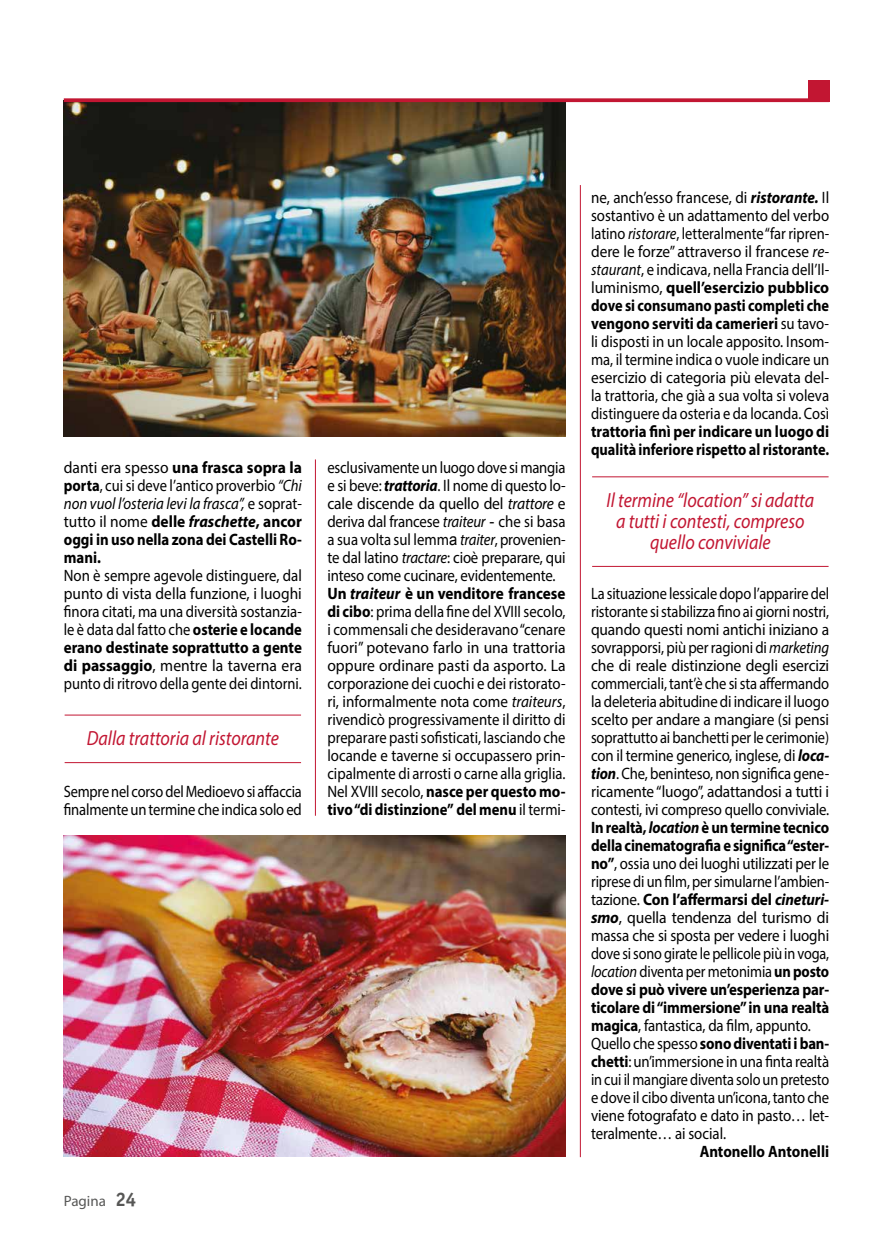
<style>
.page{position:relative;width:893px;height:1255px;background:#fff}
.page>*{position:absolute;margin:0;border:0;box-sizing:border-box;transform-origin:0 0}
.t1{font:italic 20.55px/21px "Myriad Pro";color:#c21632;text-align:center;scale:.88 1}
.t2{font:16.5px/18px "Myriad Pro";letter-spacing:-.01em;color:#000;scale:.87 1}
.t3{font:16.5px/18px "Myriad Pro";letter-spacing:-.01em;color:#000;scale:.89 1}
.t4{font:16.5px/18px "Myriad Pro";letter-spacing:-.01em;color:#000;text-align:justify;scale:.91 1}
.t5{font:16.5px/18px "Myriad Pro";letter-spacing:-.01em;color:#000;text-align:justify;scale:.9 1}
.t6{font:700 16.5px/18px "Myriad Pro";color:#000;text-align:justify;scale:.94 1}
.t7{font:700 16.5px/18px "Myriad Pro";color:#000;scale:.9 1}
.t8{font:15px "Myriad Pro";color:#575756}
.s1{font-weight:400}
.s2{font-weight:400;font-style:italic}
.s3{font-style:italic}
.s4{font-weight:700}
.s5{font-weight:700;font-style:italic}
.s6{font-family:"Arial Unicode MS"}
.s7{font-family:"Officina Sans ITC Std";font-weight:700;font-size:19.5px}
</style>
<div class="page">
<hr style="left:580px;top:185px;width:1px;height:972px;background:#c21632">
<hr style="left:315px;top:459px;width:1px;height:356px;background:#c21632">
<div style="left:808px;top:81px;width:21px;height:21px;background:#c21632"></div>
<hr style="left:592px;top:476px;width:236px;height:1px;background:#c21632">
<hr style="left:592px;top:566px;width:236px;height:1px;background:#c21632">
<hr style="left:65px;top:714px;width:236px;height:1px;background:#c21632">
<hr style="left:65px;top:762px;width:236px;height:1px;background:#c21632">
<img style="left:64px;top:102px;width:502px;height:334px">
<img style="left:64px;top:835px;width:502px;height:321px">
<svg style="left:64px;top:98px;width:744px;height:4px;fill:#c21632"></svg>
<p class="t6" style="left:64px;top:457px;width:255px"><span class="s1">danti era spesso</span> una frasca sopra la porta<span class="s1">, cui si deve l’antico proverbio</span> <span class="s2">“Chi non vuol l’osteria levi la frasca”,</span> <span class="s1">e soprat&shy;tutto il nome</span> delle <span class="s3">fraschette</span>, ancor oggi in uso nella zona dei Castelli Ro&shy;mani.</p>
<p class="t5" style="left:64px;top:566px;width:266px">Non è sempre agevole distinguere, dal punto di vista della funzione, i luoghi finora citati, ma una diversità sostanzia&shy;le è data dal fatto che <span class="s4">osterie e locande erano destinate soprattutto a gente di passaggio</span>, mentre la taverna era punto di ritrovo della gente dei dintorni.</p>
<p class="t1" style="left:87px;top:727px;width:220px">Dalla trattoria al ristorante</p>
<p class="t2" style="left:64px;top:782px;width:275px">Sempre nel corso del Medioevo si affaccia finalmente un termine che indica solo ed</p>
<p class="t3" style="left:327px;top:458px;width:269px">esclusivamente un luogo dove si mangia e si beve: <span class="s5">trattoria</span>. Il nome di questo lo&shy;cale discende da quello del <span class="s3">trattore</span> e deriva dal francese <span class="s3">traiteur</span> <span class="s6">-</span> che si basa a sua volta sul lemm<span class="s6">a</span> <span class="s3">traiter</span>, provenien&shy;te dal latino <span class="s3">tractare</span>: cioè preparare, qui inteso come cucinare, evidentemente.<br><span class="s4">Un</span> <span class="s5">traiteur</span> <span class="s4">è un venditore francese di cibo</span>: prima della fine del XVIII secolo, i commensali che desideravano “cenare fuori” potevano farlo in una trattoria oppure ordinare pasti da asporto. La corporazione dei cuochi e dei ristorato&shy;ri, informalmente nota come <span class="s3">traiteurs</span>, rivendicò progressivamente il diritto di preparare pasti sofisticati, lasciando che locande e taverne si occupassero prin&shy;cipalmente di arrosti o carne alla griglia.<br>Nel XVIII secolo, <span class="s4">nasce per questo mo&shy;tivo “di distinzione” del menu</span> il termi-</p>
<p class="t8" style="left:64px;top:1191px;width:74px">Pagina <span class="s7">24</span></p>
<p class="t4" style="left:591px;top:188px;width:263px">ne, anch’esso francese, di <span class="s5">ristorante.</span> Il sostantivo è un adattamento del verbo latino <span class="s3">ristorare</span>, letteralmente “far ripren&shy;dere le forze” attraverso il francese <span class="s3">re&shy;staurant</span>, e indicava, nella Francia dell’Il&shy;luminismo, <span class="s4">quell’esercizio pubblico dove si consumano pasti completi che vengono serviti da camerieri</span> su tavo&shy;li disposti in un locale apposito. Insom&shy;ma, il termine indica o vuole indicare un esercizio di categoria più elevata del&shy;la trattoria, che già a sua volta si voleva distinguere da osteria e da locanda. Così</p>
<p class="t7" style="left:591px;top:421px;width:266px">trattoria finì per indicare un luogo di qualità inferiore rispetto al ristorante.</p>
<p class="t1" style="left:606px;top:489px;width:237px">Il termine “location” si adatta a tutti i contesti, compreso quello conviviale</p>
<p class="t2" style="left:591px;top:584px;width:275px">La situazione lessicale dopo l’apparire del ristorante si stabilizza fino ai giorni nostri, quando questi nomi antichi iniziano a sovrapporsi, più per ragioni di <span class="s3">marketing </span>che di reale distinzione degli esercizi commerciali, tant’è che si sta affermando la deleteria abitudine di indicare il luogo scelto per andare a mangiare (si pensi soprattutto ai banchetti per le cerimonie) con il termine generico, inglese, di <span class="s5">loca&shy;tion</span>. Che, beninteso, non significa gene&shy;ricamente “luogo”, adattandosi a tutti i contesti, ivi compreso quello conviviale.<br><span class="s4">In realtà,</span> <span class="s5">location</span> <span class="s4">è un termine tecnico della cinematografia e significa “ester&shy;no”</span>, ossia uno dei luoghi utilizzati per le riprese di un film, per simularne l’ambien&shy;tazione. <span class="s4">Con l’affermarsi del</span> <span class="s5">cineturi&shy;smo</span>, quella tendenza del turismo di massa che si sposta per vedere i luoghi dove si sono girate le pellicole più in voga, <span class="s3">location</span> diventa per metonimia <span class="s4">un posto dove si può vivere un’esperienza par&shy;ticolare di “immersione” in una realtà magica</span>, fantastica, da film, appunto.<br>Quello che spesso <span class="s4">sono diventati i ban&shy;chetti</span>: un’immersione in una finta realtà in cui il mangiare diventa solo un pretesto e dove il cibo diventa un’icona, tanto che viene fotografato e dato in pasto… let&shy;teralmente… ai social.</p>
<p class="t7" style="left:700px;top:1141px;width:145px">Antonello Antonelli</p>
</div>
